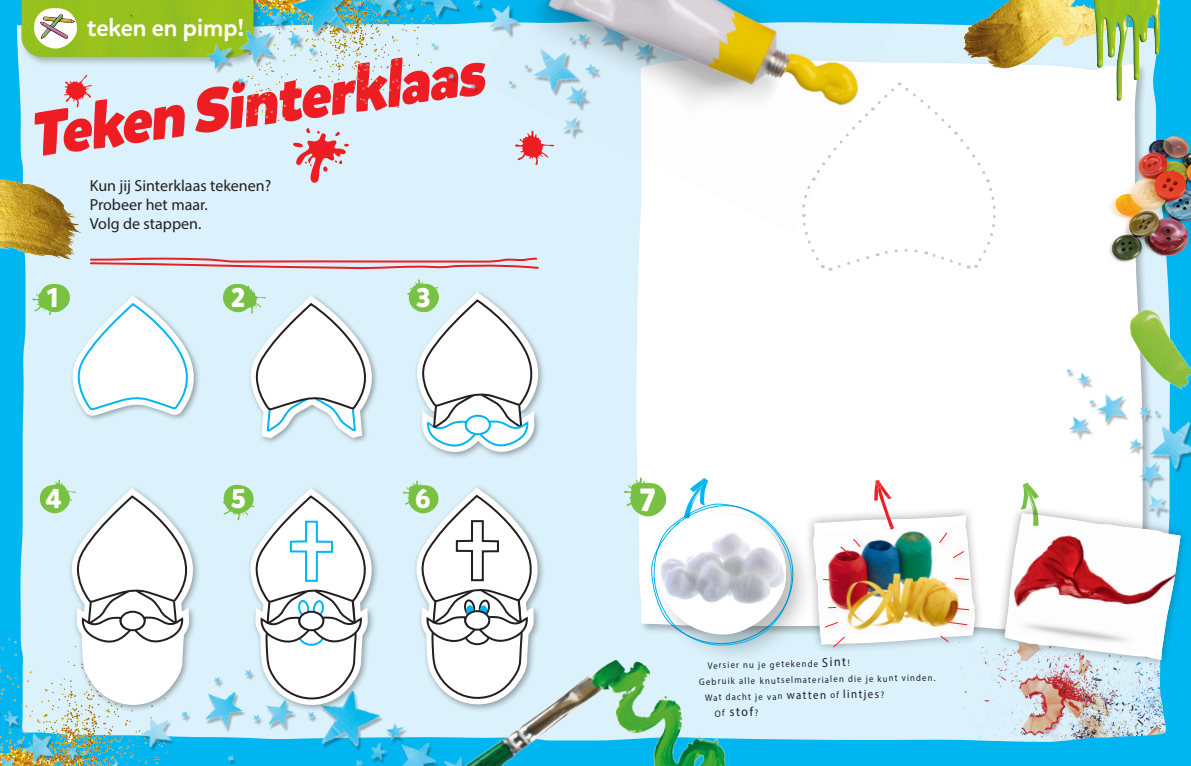
<style>
.page{position:relative;width:1191px;height:766px;background:#fff}
.page>*{position:absolute;margin:0;border:0;box-sizing:border-box;transform-origin:0 0}
.Kop{font:italic 900 62px "Mikado";color:#ee1d23}
.t1{font:700 32.1px "Mikado";color:#fff}
.t2{font:700 27px "Mikado";color:#fff}
.Rubriek{font:500 24px "Mikado";color:#fff}
.Intro{font:16px "Myriad Pro";color:#231f20}
.t3{font:13px "Myriad Pro";color:#231f20;scale:.92 1}
.t4{font:9.5px "Myriad Pro";color:#231f20;scale:.92 1}
.s1{font-size:13px}
.s2{font-size:12px}
.s3{font-size:9.5px}
</style>
<div class="page">
<div style="left:0;top:0;width:1191px;height:765px;background:#00b6f0"></div>
<div style="left:16px;top:23px;width:944px;height:717px;background:#dbf2fc"></div>
<img style="left:958px;top:640px;width:208px;height:101px">
<div style="left:636px;top:52px;width:455px;height:579px;background:#fff"></div>
<img style="left:1091px;top:284px;width:78px;height:15px">
<img style="left:960px;top:0;width:113px;height:82px">
<div style="left:804px;top:506px;width:180px;height:147px;background:#231f20;opacity:.4"></div>
<div style="left:995px;top:504px;width:194px;height:164px;background:#231f20;opacity:.4"></div>
<img style="left:1074px;top:119px;width:4px;height:165px">
<img style="left:0;top:566px;width:455px;height:199px">
<img style="left:1015px;top:299px;width:176px;height:275px">
<img style="left:1073px;top:0;width:88px;height:119px">
<img style="left:1078px;top:119px;width:113px;height:165px">
<img style="left:0;top:138px;width:107px;height:130px">
<img style="left:455px;top:648px;width:302px;height:117px">
<div style="left:413px;top:288px;width:133px;height:171px;background:#231f20;opacity:.4"></div>
<svg style="left:89px;top:256px;width:451px;height:14px;background:#e0b5be"></svg>
<div style="left:951px;top:574px;width:25px;height:13px;background:#f2f1f1"></div>
<div style="left:830px;top:633px;width:22px;height:21px;background:#d4eaf4"></div>
<div style="left:937px;top:632px;width:18px;height:17px;background:#dbf2fc"></div>
<div style="left:953px;top:604px;width:23px;height:14px;background:#d9d9d9"></div>
<svg style="left:64px;top:74px;width:28px;height:34px"></svg>
<div style="left:651px;top:508px;width:165px;height:156px;background:#231f20;opacity:.3"></div>
<svg style="left:1004px;top:482px;width:176px;height:178px;background:#ddd5d8"></svg>
<svg style="left:292px;top:165px;width:58px;height:20px"></svg>
<img style="left:813px;top:480px;width:162px;height:168px">
<svg style="left:623px;top:477px;width:183px;height:173px;background:#dbe8ea"></svg>
<svg style="left:38px;top:478px;width:169px;height:248px;background:#dfebed"></svg>
<svg style="left:406px;top:279px;width:146px;height:169px;background:#deebed"></svg>
<svg style="left:221px;top:284px;width:165px;height:161px;background:#ddedef"></svg>
<svg style="left:32px;top:284px;width:176px;height:143px;background:#ddf1f5"></svg>
<svg style="left:223px;top:478px;width:162px;height:248px;background:#d5e8ed"></svg>
<svg style="left:402px;top:477px;width:149px;height:248px;background:#dae6e8"></svg>
<div style="left:465px;top:611px;width:24px;height:18px;background:#fff;border-radius:50%"></div>
<div style="left:464px;top:610px;width:26px;height:20px;border:2px solid #231f20;border-radius:50%"></div>
<div style="left:299px;top:611px;width:24px;height:19px;background:#fff;border-radius:50%"></div>
<div style="left:298px;top:610px;width:26px;height:21px;border:2px solid #231f20;border-radius:50%"></div>
<div style="left:121px;top:611px;width:24px;height:19px;background:#fff;border-radius:50%"></div>
<div style="left:120px;top:610px;width:26px;height:21px;border:2px solid #231f20;border-radius:50%"></div>
<div style="left:466px;top:415px;width:24px;height:19px;background:#fff;border-radius:50%"></div>
<div style="left:465px;top:414px;width:26px;height:21px;border:2px solid #00b6f0;border-radius:50%"></div>
<div style="left:800px;top:82px;width:198px;height:191px;background:#fff"></div>
<div style="left:20px;top:0;width:243px;height:67px;background:#231f20;opacity:.3"></div>
<div style="left:22px;top:0;width:155px;height:57px;background:#96c01e"></div>
<img style="left:39px;top:8px;width:36px;height:40px">
<img style="left:177px;top:0;width:304px;height:165px">
<img style="left:481px;top:3px;width:419px;height:230px">
<img style="left:516px;top:0;width:375px;height:182px">
<p class="Rubriek" style="left:87px;top:13px;width:159px">teken en pimp!</p>
<p class="Kop" style="left:23px;top:96px;width:459px;rotate:-8deg">Teken Sinterklaas</p>
<p class="t2" style="left:47px;top:280px;width:13px">1</p>
<p class="Intro" style="left:90px;top:176px;width:183px">Kun jij Sinterklaas tekenen?</p>
<p class="Intro" style="left:90px;top:195px;width:119px">Probeer het maar.</p>
<p class="Intro" style="left:90px;top:214px;width:113px">Volg de stappen.</p>
<p class="t2" style="left:231px;top:280px;width:16px">2</p>
<p class="t2" style="left:416px;top:281px;width:16px">3</p>
<p class="t2" style="left:46px;top:481px;width:17px">4</p>
<p class="t2" style="left:231px;top:481px;width:16px">5</p>
<p class="t2" style="left:415px;top:481px;width:17px">6</p>
<p class="t1" style="left:640px;top:479px;width:17px">7</p>
<p class="t4" style="left:707px;top:659px;width:156px;rotate:-1deg">Versier nu je getekende <span class="s1">Sint</span>!</p>
<p class="t4" style="left:699px;top:675px;width:258px;rotate:-1deg">Gebruik alle knutselmaterialen die je kunt vinden.</p>
<p class="t4" style="left:705px;top:691px;width:196px;rotate:-1deg">Wat dacht je van <span class="s2">watten</span> of <span class="s2">lintjes</span>?</p>
<h3 class="t3" style="left:714px;top:704px;width:49px;rotate:-1deg"><span class="s3">Of</span> stof<span class="s3">?</span></h3>
</div>
